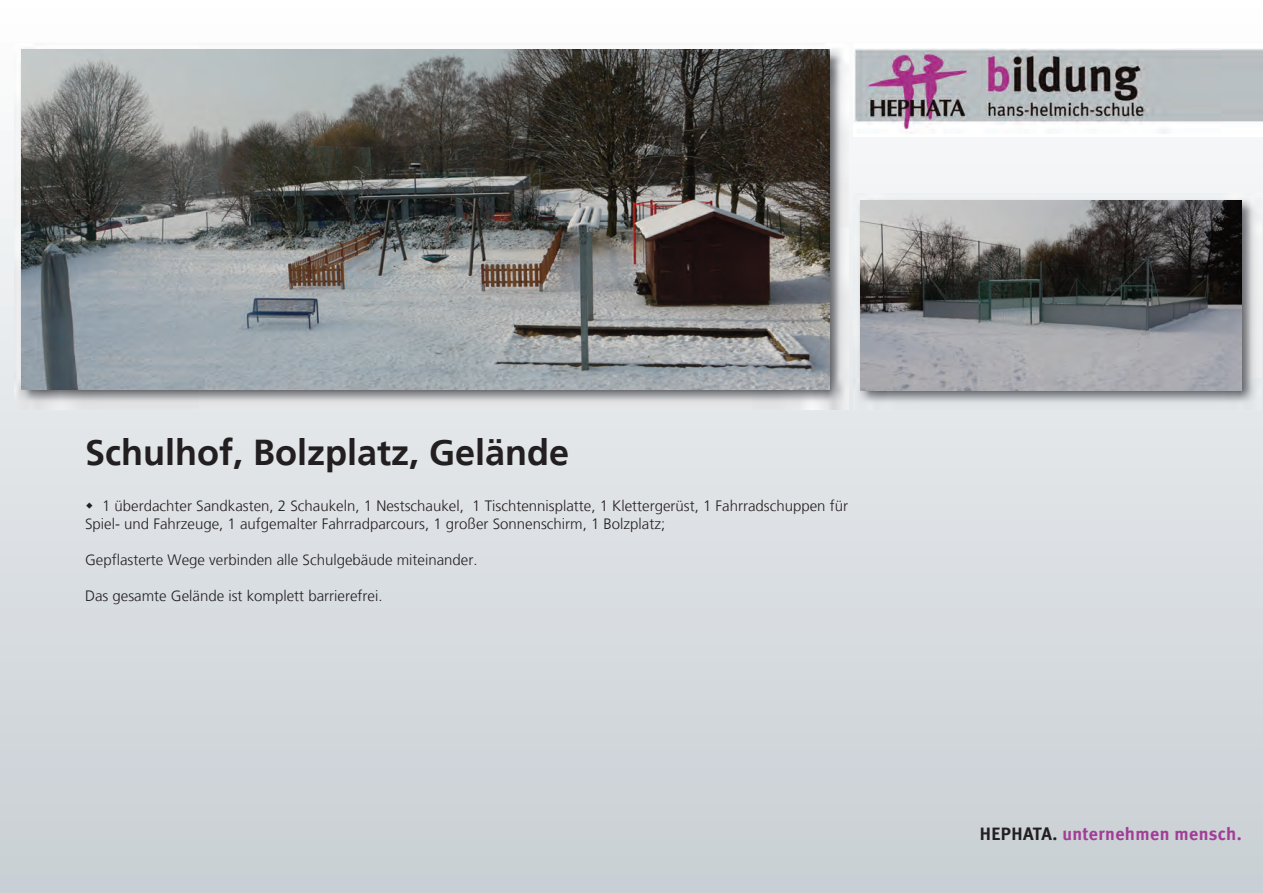
<style>
.page{position:relative;width:1263px;height:893px;background:#fff}
.page>*{position:absolute;margin:0;border:0;box-sizing:border-box;transform-origin:0 0}
.t1{font:700 36px "Frutiger LT";color:#231f20}
.t2{font:700 18px "Meta";letter-spacing:.025em;color:#a13d96}
.t3{font:300 15px/17.7px "Frutiger LT";color:#231f20}
.s1{color:#231f20}
</style>
<div class="page">
<div style="left:0;top:0;width:1263px;height:893px;background:linear-gradient(to bottom,#fefefe,#c7ced3)"></div>
<img style="left:853px;top:194px;width:408px;height:216px">
<img style="left:860px;top:201px;width:382px;height:189px">
<img style="left:14px;top:43px;width:834px;height:366px">
<img style="left:21px;top:50px;width:808px;height:339px">
<div style="left:853px;top:43px;width:409px;height:94px;background:#fff"></div>
<img style="left:854px;top:48px;width:408px;height:86px">
<svg style="left:86px;top:503px;width:6px;height:6px"></svg>
<h1 class="t1" style="left:85px;top:431px;width:486px">Schulhof, Bolzplatz, Gelände</h1>
<p class="t3" style="left:85px;top:498px;width:764px;text-indent:17px">1 überdachter Sandkasten, 2 Schaukeln, 1 Nestschaukel, 1 Tischtennisplatte, 1 Klettergerüst, 1 Fahrradschuppen für<br>Spiel- und Fahrzeuge, 1 aufgemalter Fahrradparcours, 1 großer Sonnenschirm, 1 Bolzplatz;</p>
<p class="t3" style="left:85px;top:551px;width:394px">Gepflasterte Wege verbinden alle Schulgebäude miteinander.</p>
<p class="t3" style="left:85px;top:587px;width:299px">Das gesamte Gelände ist komplett barrierefrei.</p>
<p class="t2" style="left:980px;top:823px;width:263px"><span class="s1">HEPHATA.</span> unternehmen mensch.</p>
</div>
